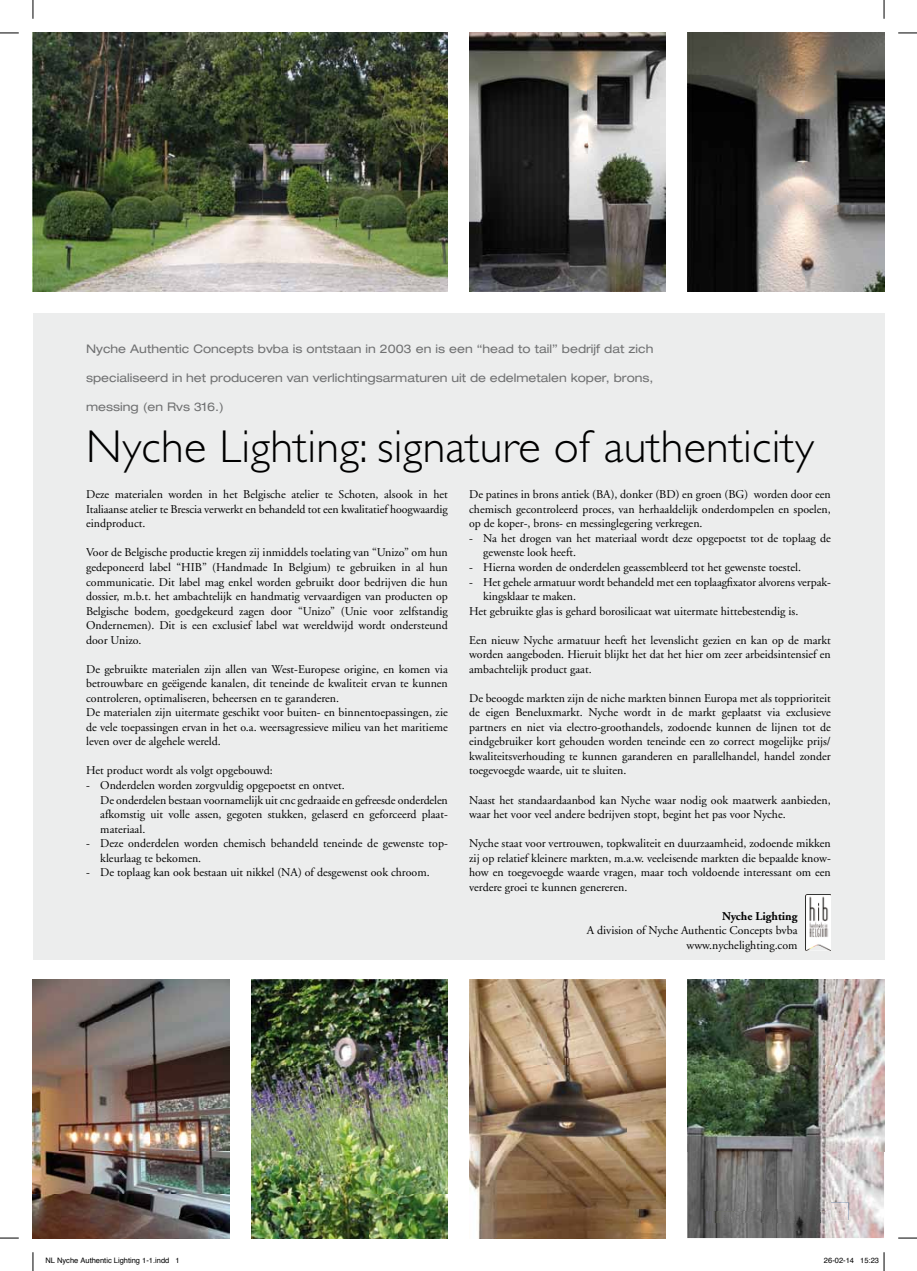
<style>
.page{position:relative;width:917px;height:1271px;background:#fff}
.page>*{position:absolute;margin:0;border:0;box-sizing:border-box;transform-origin:0 0}
.t1{font:300 46.25px "Gill Sans";letter-spacing:.005em;color:#000}
.t2{font:11.88px/14.5px "Adobe Garamond";color:#000;text-align:justify}
.t3{font:expanded 11.88px "Helvetica Neue";color:#707172}
.t4{font:700 11.88px "Adobe Garamond";color:#000}
.t5{font:7.5px "Helvetica";color:#000}
</style>
<div class="page">
<div style="left:33px;top:313px;width:850px;height:647px;background:#eceded"></div>
<img style="left:33px;top:979px;width:197px;height:259px">
<img style="left:251px;top:979px;width:196px;height:259px">
<img style="left:33px;top:33px;width:414px;height:259px">
<img style="left:469px;top:979px;width:196px;height:259px">
<img style="left:469px;top:33px;width:196px;height:259px">
<img style="left:687px;top:979px;width:196px;height:259px">
<img style="left:830px;top:1202px;width:18px;height:18px">
<img style="left:706px;top:1211px;width:124px;height:1px">
<img style="left:706px;top:1212px;width:114px;height:10px">
<svg style="left:834px;top:1207px;width:12px;height:8px"></svg>
<img style="left:687px;top:33px;width:196px;height:259px">
<img style="left:805px;top:894px;width:25px;height:56px">
<svg style="left:807px;top:945px;width:20px;height:5px"></svg>
<svg style="left:0;top:32px;width:19px;height:2px"></svg>
<svg style="left:898px;top:32px;width:18px;height:2px"></svg>
<svg style="left:0;top:1237px;width:19px;height:1px"></svg>
<svg style="left:898px;top:1237px;width:18px;height:1px"></svg>
<svg style="left:32px;top:0;width:2px;height:19px"></svg>
<svg style="left:32px;top:1252px;width:2px;height:19px"></svg>
<svg style="left:883px;top:0;width:1px;height:19px"></svg>
<svg style="left:883px;top:1252px;width:1px;height:19px"></svg>
<p class="t3" style="left:86px;top:341px;width:568px">Nyche Authentic Concepts bvba is ontstaan in 2003 en is een “head to tail” bedrijf dat zich</p>
<p class="t3" style="left:86px;top:371px;width:568px">specialiseerd in het produceren van verlichtingsarmaturen uit de edelmetalen koper, brons,</p>
<p class="t3" style="left:86px;top:400px;width:139px">messing (en Rvs 316.)</p>
<h1 class="t1" style="left:86px;top:420px;width:729px">Nyche Lighting: signature of authenticity</h1>
<p class="t2" style="left:86px;top:487px;width:363px">Deze materialen worden in het Belgische atelier te Schoten, alsook in het Italiaanse atelier te Brescia verwerkt en behandeld tot een kwalitatief hoogwaardig eindproduct.</p>
<p class="t2" style="left:86px;top:546px;width:363px">Voor de Belgische productie kregen zij inmiddels toelating van “Unizo” om hun gedeponeerd label “HIB” (Handmade In Belgium) te gebruiken in al hun communicatie. Dit label mag enkel worden gebruikt door bedrijven die hun dossier, m.b.t. het ambachtelijk en handmatig vervaardigen van producten op Belgische bodem, goedgekeurd zagen door “Unizo” (Unie voor zelfstandig Ondernemen). Dit is een exclusief label wat wereldwijd wordt ondersteund door Unizo.</p>
<p class="t2" style="left:86px;top:662px;width:363px;text-align:left">De gebruikte materialen zijn allen van West-Europese origine, en komen via betrouwbare en geëigende kanalen, dit teneinde de kwaliteit ervan te kunnen controleren, optimaliseren, beheersen en te garanderen.<br>De materialen zijn uitermate geschikt voor buiten- en binnentoepassingen, zie de vele toepassingen ervan in het o.a. weersagressieve milieu van het maritieme leven over de algehele wereld.</p>
<p class="t2" style="left:86px;top:763px;width:188px">Het product wordt als volgt opgebouwd:</p>
<p class="t2" style="left:100px;top:778px;width:349px;text-align:left;text-indent:-14px">- Onderdelen worden zorgvuldig opgepoetst en ontvet.<br>De onderdelen bestaan voornamelijk uit cnc gedraaide en gefreesde onderdelen afkomstig uit volle assen, gegoten stukken, gelaserd en geforceerd plaat&shy;materiaal.</p>
<p class="t2" style="left:100px;top:836px;width:349px;text-indent:-14px">- Deze onderdelen worden chemisch behandeld teneinde de gewenste top&shy;kleurlaag te bekomen.</p>
<p class="t2" style="left:86px;top:865px;width:345px">- De toplaag kan ook bestaan uit nikkel (NA) of desgewenst ook chroom.</p>
<p class="t2" style="left:469px;top:487px;width:363px">De patines in brons antiek (BA), donker (BD) en groen (BG) worden door een chemisch gecontroleerd proces, van herhaaldelijk onderdompelen en spoelen, op de koper-, brons- en messinglegering verkregen.</p>
<p class="t2" style="left:483px;top:531px;width:349px;text-indent:-14px">- Na het drogen van het materiaal wordt deze opgepoetst tot de toplaag de gewenste look heeft.</p>
<p class="t2" style="left:469px;top:560px;width:333px">- Hierna worden de onderdelen geassembleerd tot het gewenste toestel.</p>
<p class="t2" style="left:469px;top:575px;width:363px">- Het gehele armatuur wordt behandeld met een toplaagfixator alvorens verpak-</p>
<p class="t2" style="left:483px;top:589px;width:94px">kingsklaar te maken.</p>
<p class="t2" style="left:469px;top:604px;width:330px">Het gebruikte glas is gehard borosilicaat wat uitermate hittebestendig is.</p>
<p class="t2" style="left:469px;top:633px;width:363px">Een nieuw Nyche armatuur heeft het levenslicht gezien en kan op de markt worden aangeboden. Hieruit blijkt het dat het hier om zeer arbeidsintensief en ambachtelijk product gaat.</p>
<p class="t2" style="left:469px;top:691px;width:363px">De beoogde markten zijn de niche markten binnen Europa met als topprioriteit de eigen Beneluxmarkt. Nyche wordt in de markt geplaatst via exclusieve partners en niet via electro-groothandels, zodoende kunnen de lijnen tot de eindgebruiker kort gehouden worden teneinde een zo correct mogelijke prijs/ kwaliteitsverhouding te kunnen garanderen en parallelhandel, handel zonder toegevoegde waarde, uit te sluiten.</p>
<p class="t2" style="left:469px;top:793px;width:363px">Naast het standaardaanbod kan Nyche waar nodig ook maatwerk aanbieden, waar het voor veel andere bedrijven stopt, begint het pas voor Nyche.</p>
<p class="t2" style="left:469px;top:836px;width:363px">Nyche staat voor vertrouwen, topkwaliteit en duurzaamheid, zodoende mikken zij op relatief kleinere markten, m.a.w. veeleisende markten die bepaalde know&shy;how en toegevoegde waarde vragen, maar toch voldoende interessant om een verdere groei te kunnen genereren.</p>
<p class="t4" style="left:722px;top:909px;width:77px">Nyche Lighting</p>
<p class="t2" style="left:586px;top:923px;width:212px;text-align:right">A division of Nyche Authentic Concepts bvba www.nychelighting.com</p>
<p class="t5" style="left:45px;top:1255px;width:136px">NL Nyche Authentic Lighting 1-1.indd 1</p>
<p class="t5" style="left:823px;top:1255px;width:57px">26-02-14 15:23</p>
</div>
